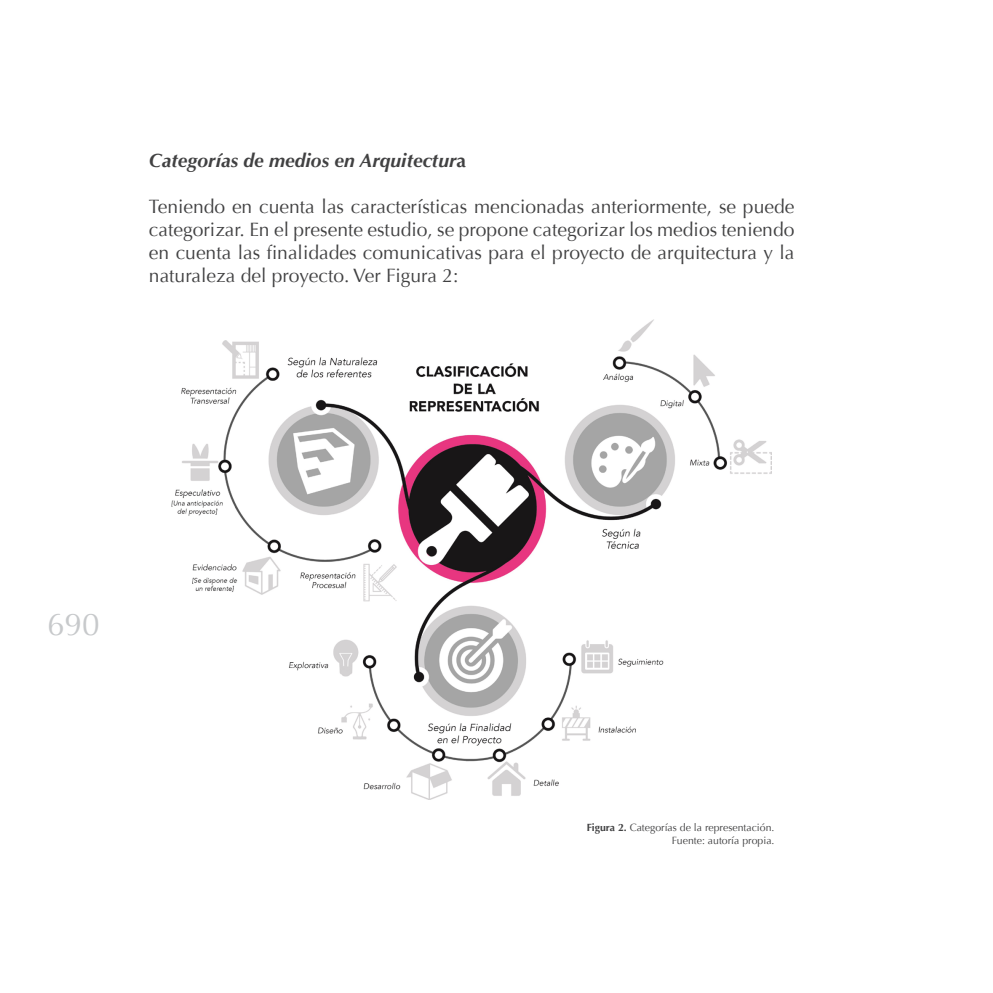
<style>
.page{position:relative;width:993px;height:993px;background:#fff}
.page>*{position:absolute;margin:0;border:0;box-sizing:border-box;transform-origin:0 0}
.t1{font:31.5px "Optima";color:#c7c9cb}
.t2{font:19.25px/23.1px "Optima";color:#414142;text-align:justify}
.t3{font:italic 700 19.25px "Optima";color:#414142}
.t4{font:10.5px/12.6px "Optima";color:#414142;text-align:right}
.s1{font-style:normal}
.s2{font-weight:700}
</style>
<div class="page">
<img style="left:172px;top:319px;width:599px;height:480px">
<p class="t3" style="left:149px;top:149px;width:319px">Categorías de medios en Arquitectur<span class="s1">a</span></p>
<p class="t2" style="left:149px;top:195px;width:646px">Teniendo en cuenta las características mencionadas anteriormente, se puede categorizar. En el presente estudio, se propone categorizar los medios teniendo en cuenta las finalidades comunicativas para el proyecto de arquitectura y la naturaleza del proyecto. Ver Figura 2:</p>
<h1 class="t1" style="left:47px;top:606px;width:54px">690</h1>
<p class="t4" style="left:586px;top:821px;width:189px"><span class="s2">Figura 2.</span> Categorías de la representación.<br>Fuente: autoría propia.</p>
</div>
